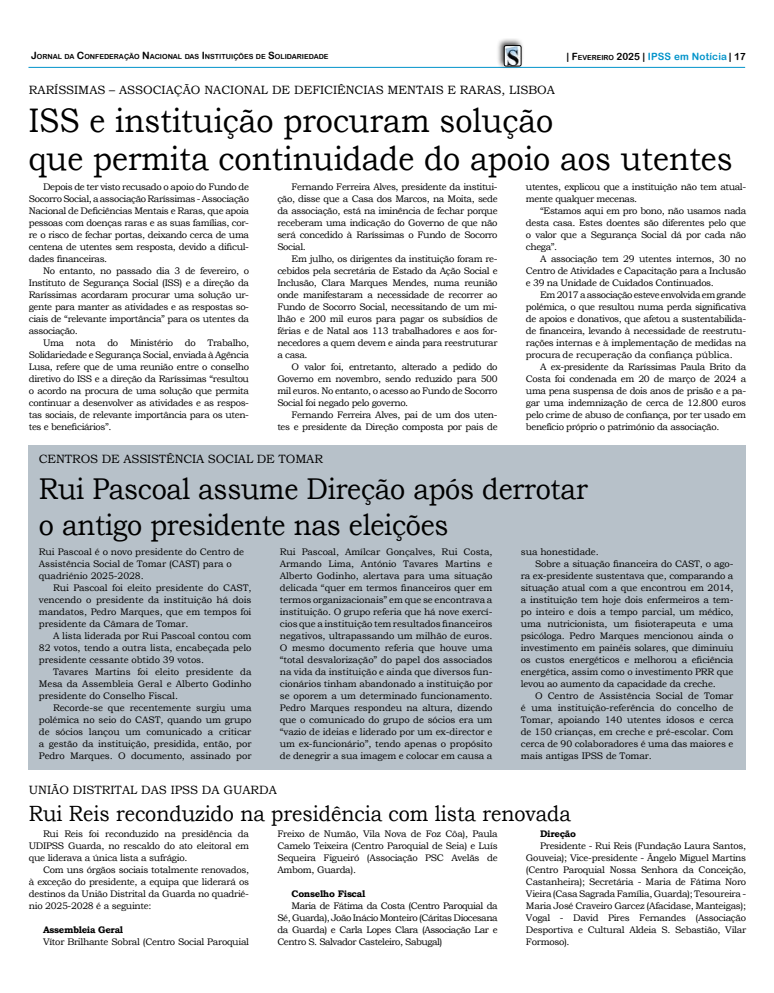
<style>
.page{position:relative;width:774px;height:993px;background:#fff}
.page>*{position:absolute;margin:0;border:0;box-sizing:border-box;transform-origin:0 0}
.t1{font:34px/38px "Bookman Old Style";color:#000;scale:.9 1}
.t2{font:30px/36px "Bookman Old Style";letter-spacing:-.01em;color:#000;scale:.9 1}
.t3{font:22px "Bookman Old Style";color:#000;scale:.9 1}
.t4{font:12px "Bookman Old Style";color:#000}
.t5{font:10px "Arial Rounded MT Bold";letter-spacing:.02em;color:#0093ca}
.t6{font:9.5px/12px "Bookman Old Style";letter-spacing:-.02em;color:#000;text-align:justify}
.t7{font:9.5px/12px "Bookman Old Style";letter-spacing:-.04em;color:#000;text-align:right}
.t8{font:700 9.5px "Bookman Old Style";letter-spacing:-.03em;color:#000}
.t9{font:7px "Arial Rounded MT Bold";color:#000}
.s1{font-size:10px}
.s2{color:#000}
.s3{font-size:7px;color:#000}
</style>
<div class="page">
<hr style="left:28px;top:67px;width:717px;height:1px;background:#0093ca">
<div style="left:496px;top:38px;width:28px;height:31px;background:#000;opacity:.75"></div>
<img style="left:504px;top:47px;width:17px;height:19px">
<div style="left:504px;top:45px;width:17px;height:21px;border:1px solid #000;border-radius:2px"></div>
<div style="left:28px;top:445px;width:718px;height:324px;background:#b7c1c9"></div>
<p class="t9" style="left:31px;top:52px;width:299px"><span class="s1">J</span>ORNAL DA <span class="s1">C</span>ONFEDERAÇÃO <span class="s1">N</span>ACIONAL DAS <span class="s1">I</span> NSTITUIÇÕES DE <span class="s1">S</span>OLIDARIEDADE</p>
<p class="t5" style="left:566px;top:50px;width:181px"><span class="s2">| F</span><span class="s3">EVEREIRO</span> <span class="s2">2025</span> <span class="s2">|</span> IPSS em Notícia <span class="s2">| 17</span></p>
<p class="t4" style="left:29px;top:82px;width:528px">RARÍSSIMAS – ASSOCIAÇÃO NACIONAL DE DEFICIÊNCIAS MENTAIS E RARAS, LISBOA</p>
<h1 class="t1" style="left:29px;top:102px;width:783px">ISS e instituição procuram solução<br>que permita continuidade do apoio aos utentes</h1>
<p class="t6" style="left:29px;top:180px;width:222px;text-indent:14px">Depois de ter visto recusado o apoio do Fundo de Socorro Social, a associação Raríssimas - Associação Nacional de Deficiências Mentais e Raras, que apoia pessoas com doenças raras e as suas famílias, cor&shy;re o risco de fechar portas, deixando cerca de uma centena de utentes sem resposta, devido a dificul&shy;dades financeiras.</p>
<p class="t6" style="left:29px;top:264px;width:222px;text-indent:14px">No entanto, no passado dia 3 de fevereiro, o Instituto de Segurança Social (ISS) e a direção da Raríssimas acordaram procurar uma solução ur&shy;gente para manter as atividades e as respostas so&shy;ciais de “relevante importância” para os utentes da associação.</p>
<p class="t6" style="left:29px;top:336px;width:222px;text-indent:14px">Uma nota do Ministério do Trabalho, Solidariedade e Segurança Social, enviada à Agência Lusa, refere que de uma reunião entre o conselho diretivo do ISS e a direção da Raríssimas “resultou o acordo na procura de uma solução que permita continuar a desenvolver as atividades e as respos&shy;tas sociais, de relevante importância para os uten&shy;tes e beneficiários”.</p>
<p class="t6" style="left:277px;top:180px;width:222px;text-indent:14px">Fernando Ferreira Alves, presidente da institui&shy;ção, disse que a Casa dos Marcos, na Moita, sede da associação, está na iminência de fechar porque receberam uma indicação do Governo de que não será concedido à Raríssimas o Fundo de Socorro Social.</p>
<p class="t6" style="left:277px;top:252px;width:222px;text-indent:14px">Em julho, os dirigentes da instituição foram re&shy;cebidos pela secretária de Estado da Ação Social e Inclusão, Clara Marques Mendes, numa reunião onde manifestaram a necessidade de recorrer ao Fundo de Socorro Social, necessitando de um mi&shy;lhão e 200 mil euros para pagar os subsídios de férias e de Natal aos 113 trabalhadores e aos for&shy;necedores a quem devem e ainda para reestruturar a casa.</p>
<p class="t6" style="left:277px;top:360px;width:222px;text-indent:14px">O valor foi, entretanto, alterado a pedido do Governo em novembro, sendo reduzido para 500 mil euros. No entanto, o acesso ao Fundo de Socorro Social foi negado pelo governo.</p>
<p class="t7" style="left:277px;top:408px;width:222px">Fernando Ferreira Alves, pai de um dos uten&shy;tes e presidente da Direção composta por pais de</p>
<p class="t7" style="left:526px;top:180px;width:222px;text-align:left">utentes, explicou que a instituição não tem atual&shy;mente qualquer mecenas.</p>
<p class="t6" style="left:526px;top:204px;width:222px;text-indent:14px">“Estamos aqui em pro bono, não usamos nada desta casa. Estes doentes são diferentes pelo que o valor que a Segurança Social dá por cada não chega”.</p>
<p class="t6" style="left:526px;top:252px;width:222px;text-indent:14px">A associação tem 29 utentes internos, 30 no Centro de Atividades e Capacitação para a Inclusão e 39 na Unidade de Cuidados Continuados.</p>
<p class="t6" style="left:526px;top:288px;width:222px;text-indent:14px">Em 2017 a associação esteve envolvida em grande polémica, o que resultou numa perda significativa de apoios e donativos, que afetou a sustentabilida&shy;de financeira, levando à necessidade de reestrutu&shy;rações internas e à implementação de medidas na procura de recuperação da confiança pública.</p>
<p class="t6" style="left:526px;top:360px;width:222px;text-indent:14px">A ex-presidente da Raríssimas Paula Brito da Costa foi condenada em 20 de março de 2024 a uma pena suspensa de dois anos de prisão e a pa&shy;gar uma indemnização de cerca de 12.800 euros pelo crime de abuso de confiança, por ter usado em benefício próprio o património da associação.</p>
<p class="t4" style="left:39px;top:451px;width:286px">CENTROS DE ASSISTÊNCIA SOCIAL DE TOMAR</p>
<h2 class="t2" style="left:39px;top:470px;width:611px">Rui Pascoal assume Direção após derrotar o antigo presidente nas eleições</h2>
<p class="t6" style="left:39px;top:545px;width:207px;text-align:left">Rui Pascoal é o novo presidente do Centro de<br>Assistência Social de Tomar (CAST) para o quadriénio 2025-2028.</p>
<p class="t6" style="left:39px;top:581px;width:214px;text-indent:14px">Rui Pascoal foi eleito presidente do CAST, vencendo o presidente da instituição há dois mandatos, Pedro Marques, que em tempos foi presidente da Câmara de Tomar.</p>
<p class="t6" style="left:39px;top:629px;width:214px;text-indent:14px">A lista liderada por Rui Pascoal contou com 82 votos, tendo a outra lista, encabeçada pelo presidente cessante obtido 39 votos.</p>
<p class="t6" style="left:39px;top:665px;width:214px;text-indent:14px">Tavares Martins foi eleito presidente da Mesa da Assembleia Geral e Alberto Godinho presidente do Conselho Fiscal.</p>
<p class="t6" style="left:39px;top:701px;width:214px;text-indent:14px">Recorde-se que recentemente surgiu uma polémica no seio do CAST, quando um grupo de sócios lançou um comunicado a criticar a gestão da instituição, presidida, então, por Pedro Marques. O documento, assinado por</p>
<p class="t6" style="left:280px;top:545px;width:214px">Rui Pascoal, Amílcar Gonçalves, Rui Costa, Armando Lima, António Tavares Martins e Alberto Godinho, alertava para uma situação delicada “quer em termos financeiros quer em termos organizacionais” em que se encontrava a instituição. O grupo referia que há nove exercí&shy;cios que a instituição tem resultados financeiros negativos, ultrapassando um milhão de euros.<br>O mesmo documento referia que houve uma “total desvalorização” do papel dos associados na vida da instituição e ainda que diversos fun&shy;cionários tinham abandonado a instituição por se oporem a um determinado funcionamento.<br>Pedro Marques respondeu na altura, dizendo que o comunicado do grupo de sócios era um “vazio de ideias e liderado por um ex-director e um ex-funcionário”, tendo apenas o propósito de denegrir a sua imagem e colocar em causa a</p>
<p class="t6" style="left:521px;top:545px;width:79px">sua honestidade.</p>
<p class="t6" style="left:535px;top:557px;width:200px">Sobre a situação financeira do CAST, o ago-</p>
<p class="t6" style="left:521px;top:569px;width:214px">ra ex-presidente sustentava que, comparando a</p>
<p class="t6" style="left:521px;top:581px;width:214px">situação atual com a que encontrou em 2014,</p>
<p class="t6" style="left:521px;top:593px;width:214px">a instituição tem hoje dois enfermeiros a tem-</p>
<p class="t6" style="left:521px;top:605px;width:214px">po inteiro e dois a tempo parcial, um médico,</p>
<p class="t6" style="left:521px;top:617px;width:214px">uma nutricionista, um fisioterapeuta e uma</p>
<p class="t6" style="left:521px;top:629px;width:214px">psicóloga. Pedro Marques mencionou ainda o</p>
<p class="t6" style="left:521px;top:641px;width:214px">investimento em painéis solares, que diminuiu</p>
<p class="t6" style="left:521px;top:653px;width:214px">os custos energéticos e melhorou a eficiência</p>
<p class="t6" style="left:521px;top:665px;width:214px">energética, assim como o investimento PRR que</p>
<p class="t6" style="left:521px;top:677px;width:196px">levou ao aumento da capacidade da creche.</p>
<p class="t6" style="left:535px;top:689px;width:200px">O Centro de Assistência Social de Tomar</p>
<p class="t6" style="left:521px;top:701px;width:214px">é uma instituição-referência do concelho de</p>
<p class="t6" style="left:521px;top:713px;width:214px">Tomar, apoiando 140 utentes idosos e cerca</p>
<p class="t6" style="left:521px;top:725px;width:214px">de 150 crianças, em creche e pré-escolar. Com</p>
<p class="t6" style="left:521px;top:737px;width:214px">cerca de 90 colaboradores é uma das maiores e</p>
<p class="t6" style="left:521px;top:749px;width:133px">mais antigas IPSS de Tomar.</p>
<p class="t4" style="left:29px;top:782px;width:250px">UNIÃO DISTRITAL DAS IPSS DA GUARDA</p>
<h3 class="t3" style="left:29px;top:798px;width:604px">Rui Reis reconduzido na presidência com lista renovada</h3>
<p class="t6" style="left:29px;top:827px;width:222px;text-indent:14px">Rui Reis foi reconduzido na presidência da UDIPSS Guarda, no rescaldo do ato eleitoral em que liderava a única lista a sufrágio.</p>
<p class="t6" style="left:29px;top:863px;width:222px;text-indent:14px">Com uns órgãos sociais totalmente renovados, à exceção do presidente, a equipa que liderará os destinos da União Distrital da Guarda no quadrié&shy;nio 2025-2028 é a seguinte:</p>
<p class="t8" style="left:43px;top:922px;width:82px">Assembleia Geral</p>
<p class="t6" style="left:43px;top:935px;width:208px">Vítor Brilhante Sobral (Centro Social Paroquial</p>
<p class="t6" style="left:277px;top:827px;width:222px">Freixo de Numão, Vila Nova de Foz Côa), Paula Camelo Teixeira (Centro Paroquial de Seia) e Luís Sequeira Figueiró (Associação PSC Avelãs de Ambom, Guarda).</p>
<p class="t8" style="left:292px;top:886px;width:75px">Conselho Fiscal</p>
<p class="t6" style="left:277px;top:899px;width:222px;text-indent:14px">Maria de Fátima da Costa (Centro Paroquial da Sé, Guarda), João Inácio Monteiro (Cáritas Diocesana da Guarda) e Carla Lopes Clara (Associação Lar e Centro S. Salvador Casteleiro, Sabugal)</p>
<p class="t8" style="left:540px;top:826px;width:37px">Direção</p>
<p class="t6" style="left:526px;top:839px;width:222px;text-indent:14px">Presidente - Rui Reis (Fundação Laura Santos, Gouveia); Vice-presidente - Ângelo Miguel Martins (Centro Paroquial Nossa Senhora da Conceição, Castanheira); Secretária - Maria de Fátima Noro Vieira (Casa Sagrada Família, Guarda); Tesoureira - Maria José Craveiro Garcez (Afacidase, Manteigas); Vogal - David Pires Fernandes (Associação Desportiva e Cultural Aldeia S. Sebastião, Vilar Formoso).</p>
</div>
